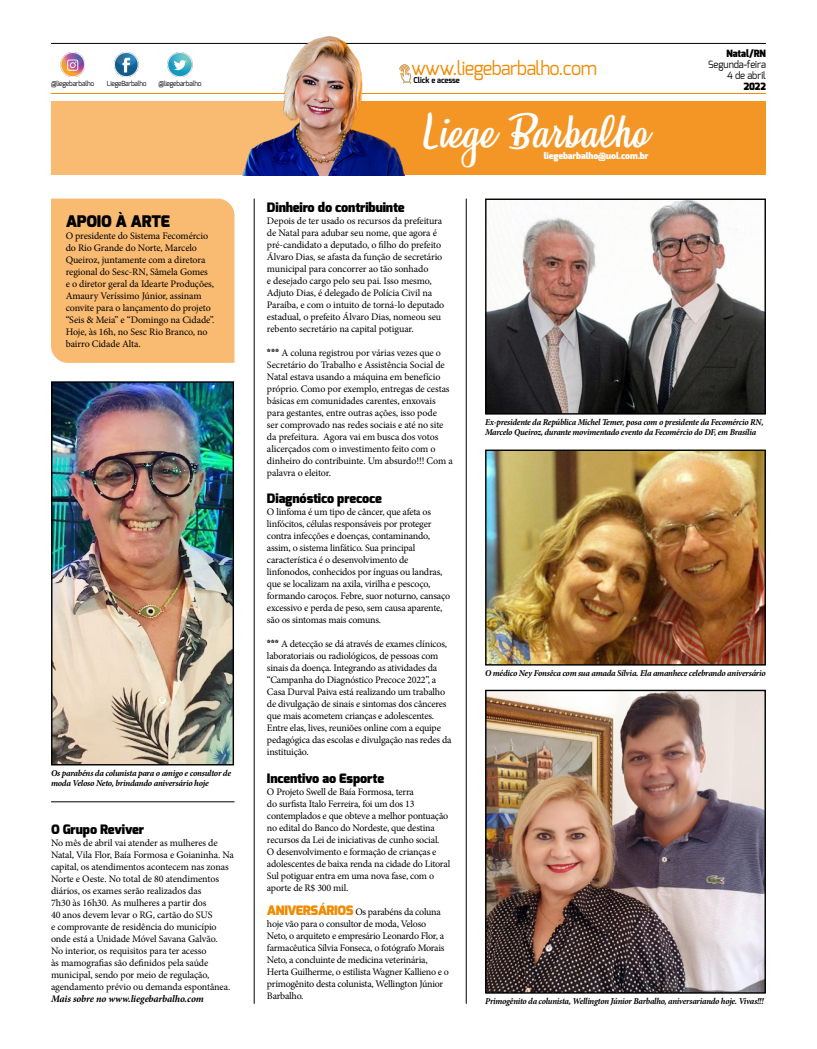
<style>
.page{position:relative;width:817px;height:1049px;background:#fff}
.page>*{position:absolute;margin:0;border:0;box-sizing:border-box;transform-origin:0 0}
.t1{font:41px "Honeymoon Personal Use";color:#fff}
.t2{font:19.1px "Exo";letter-spacing:-.03em;color:#f08a00;scale:.95 1}
.t3{font:900 16px "Exo";letter-spacing:-.01em;color:#000}
.t4{font:900 13px "Exo";letter-spacing:-.01em;color:#000}
.t5{font:10px/12px "Minion Pro";letter-spacing:-.02em;color:#000}
.t6{font:italic 700 10px "Minion Pro";letter-spacing:-.015em;color:#000}
.t7{font:10px/11px "Exo";letter-spacing:-.01em;color:#000;text-align:right;scale:.95 1}
.t8{font:900 10px "Exo";letter-spacing:-.01em;color:#000;scale:.95 1}
.t9{font:italic 700 9px/10.8px "Minion Pro";letter-spacing:-.03em;color:#000;scale:.96 1}
.t10{font:italic 700 9px/10.8px "Minion Pro";letter-spacing:-.03em;color:#000}
.t11{font:900 9px "Exo";letter-spacing:-.01em;color:#fff}
.t12{font:700 8px "Exo";letter-spacing:-.01em;color:#000;scale:.95 1}
.t13{font:7px "Exo";letter-spacing:-.03em;color:#000;scale:.95 1}
.s1{font-family:"Exo";font-weight:900}
.s2{font-family:"Exo";font-weight:900;font-size:13px;color:#f08a00}
</style>
<div class="page">
<hr style="left:51px;top:43px;width:714px;height:1px;background:#000">
<hr style="left:51px;top:93px;width:714px;height:1px;background:#f08a00">
<img style="left:60px;top:52px;width:25px;height:24px">
<img style="left:114px;top:52px;width:25px;height:24px">
<img style="left:168px;top:52px;width:24px;height:24px">
<div style="left:51px;top:101px;width:595px;height:74px;background:#f9ba72"></div>
<div style="left:329px;top:101px;width:436px;height:74px;background:#f39626"></div>
<img style="left:217px;top:36px;width:209px;height:139px">
<img style="left:394px;top:63px;width:21px;height:21px">
<img style="left:53px;top:383px;width:179px;height:380px">
<div style="left:51px;top:381px;width:183px;height:384px;border:1px solid #000"></div>
<div style="left:51px;top:199px;width:183px;height:164px;background:#f9ba72"></div>
<img style="left:487px;top:692px;width:276px;height:300px">
<div style="left:485px;top:690px;width:280px;height:304px;border:1px solid #000"></div>
<img style="left:487px;top:201px;width:276px;height:212px">
<div style="left:485px;top:199px;width:280px;height:216px;border:1px solid #000"></div>
<img style="left:487px;top:451px;width:276px;height:212px">
<div style="left:485px;top:449px;width:280px;height:216px;border:1px solid #000"></div>
<hr style="left:254px;top:199px;width:1px;height:805px;background:#000">
<hr style="left:466px;top:199px;width:1px;height:805px;background:#000">
<hr style="left:51px;top:801px;width:183px;height:1px;background:#000">
<p class="t13" style="left:51px;top:79px;width:47px">@liegebarbalho</p>
<p class="t13" style="left:107px;top:79px;width:43px">LiegeBarbalho</p>
<p class="t13" style="left:158px;top:79px;width:47px">@liegebarbalho</p>
<h3 class="t3" style="left:66px;top:211px;width:106px">APOIO À ARTE</h3>
<p class="t5" style="left:66px;top:229px;width:150px">O presidente do Sistema Fecomércio do Rio Grande do Norte, Marcelo Queiroz, juntamente com a diretora regional do Sesc-RN, Sâmela Gomes e o diretor geral da Idearte Produções, Amaury Veríssimo Júnior, assinam convite para o lançamento do projeto “Seis &amp; Meia” e “Domingo na Cidade”.<br>Hoje, às 16h, no Sesc Rio Branco, no bairro Cidade Alta.</p>
<p class="t10" style="left:51px;top:767px;width:181px">Os parabéns da colunista para o amigo e consultor de moda Veloso Neto, brindando aniversário hoje</p>
<h3 class="t4" style="left:51px;top:821px;width:94px">O Grupo Reviver</h3>
<p class="t5" style="left:51px;top:837px;width:184px">No mês de abril vai atender as mulheres de Natal, Vila Flor, Baía Formosa e Goianinha. Na capital, os atendimentos acontecem nas zonas Norte e Oeste. No total de 80 atendimentos diários, os exames serão realizados das<br>7h30 às 16h30. As mulheres a partir dos<br>40 anos devem levar o RG, cartão do SUS<br>e comprovante de residência do município onde está a Unidade Móvel Savana Galvão.<br>No interior, os requisitos para ter acesso<br>às mamografias são definidos pela saúde municipal, sendo por meio de regulação, agendamento prévio ou demanda espontânea.</p>
<p class="t6" style="left:51px;top:992px;width:154px">Mais sobre no www.liegebarbalho.com</p>
<h2 class="t2" style="left:411px;top:56px;width:197px">www.liegebarbalho.com</h2>
<p class="t12" style="left:413px;top:75px;width:50px">Click e acesse</p>
<h1 class="t1" style="left:424px;top:108px;width:225px">Liege Barbalho</h1>
<p class="t11" style="left:543px;top:150px;width:106px">liegebarbalho@uol.com.br</p>
<p class="t8" style="left:726px;top:47px;width:43px">Natal/RN</p>
<p class="t7" style="left:708px;top:59px;width:62px">Segunda-feira<br>4 de abril</p>
<p class="t8" style="left:743px;top:80px;width:25px">2022</p>
<h3 class="t4" style="left:267px;top:199px;width:139px">Dinheiro do contribuinte</h3>
<p class="t5" style="left:267px;top:214px;width:179px">Depois de ter usado os recursos da prefeitura de Natal para adubar seu nome, que agora é pré-candidato a deputado, o filho do prefeito Álvaro Dias, se afasta da função de secretário municipal para concorrer ao tão sonhado<br>e desejado cargo pelo seu pai. Isso mesmo, Adjuto Dias, é delegado de Polícia Civil na Paraíba, e com o intuito de torná-lo deputado estadual, o prefeito Álvaro Dias, nomeou seu rebento secretário na capital potiguar.</p>
<p class="t5" style="left:267px;top:346px;width:187px"><span class="s1">***</span> A coluna registrou por várias vezes que o Secretário do Trabalho e Assistência Social de Natal estava usando a máquina em benefício próprio. Como por exemplo, entregas de cestas básicas em comunidades carentes, enxovais para gestantes, entre outras ações, isso pode<br>ser comprovado nas redes sociais e até no site da prefeitura. Agora vai em busca dos votos alicerçados com o investimento feito com o dinheiro do contribuinte. Um absurdo!!! Com a palavra o eleitor.</p>
<h3 class="t4" style="left:267px;top:490px;width:116px">Diagnóstico precoce</h3>
<p class="t5" style="left:267px;top:506px;width:185px">O linfoma é um tipo de câncer, que afeta os linfócitos, células responsáveis por proteger contra infecções e doenças, contaminando, assim, o sistema linfático. Sua principal característica é o desenvolvimento de linfonodos, conhecidos por ínguas ou landras, que se localizam na axila, virilha e pescoço, formando caroços. Febre, suor noturno, cansaço excessivo e perda de peso, sem causa aparente, são os sintomas mais comuns.</p>
<p class="t5" style="left:267px;top:638px;width:186px"><span class="s1">***</span> A detecção se dá através de exames clínicos, laboratoriais ou radiológicos, de pessoas com sinais da doença. Integrando as atividades da “Campanha do Diagnóstico Precoce 2022”, a Casa Durval Paiva está realizando um trabalho de divulgação de sinais e sintomas dos cânceres que mais acometem crianças e adolescentes.<br>Entre elas, lives, reuniões online com a equipe pedagógica das escolas e divulgação nas redes da instituição.</p>
<h3 class="t4" style="left:267px;top:770px;width:119px">Incentivo ao Esporte</h3>
<p class="t5" style="left:267px;top:786px;width:185px">O Projeto Swell de Baía Formosa, terra<br>do surfista Italo Ferreira, foi um dos 13 contemplados e que obteve a melhor pontuação no edital do Banco do Nordeste, que destina recursos da Lei de iniciativas de cunho social.<br>O desenvolvimento e formação de crianças e adolescentes de baixa renda na cidade do Litoral Sul potiguar entra em uma nova fase, com o aporte de R$ 300 mil.</p>
<p class="t5" style="left:267px;top:906px;width:183px"><span class="s2">ANIVERSÁRIOS</span> Os parabéns da coluna hoje vão para o consultor de moda, Veloso Neto, o arquiteto e empresário Leonardo Flor, a farmacêutica Sílvia Fonseca, o fotógrafo Morais Neto, a concluinte de medicina veterinária, Herta Guilherme, o estilista Wagner Kallieno e o primogênito desta colunista, Wellington Júnior Barbalho.</p>
<p class="t9" style="left:485px;top:416px;width:292px">Ex-presidente da República Michel Temer, posa com o presidente da Fecomércio RN,<br>Marcelo Queiroz, durante movimentado evento da Fecomércio do DF, em Brasília</p>
<p class="t10" style="left:485px;top:667px;width:282px">O médico Ney Fonsêca com sua amada Sílvia. Ela amanhece celebrando aniversário</p>
<p class="t9" style="left:485px;top:995px;width:292px">Primogênito da colunista, Wellington Júnior Barbalho, aniversariando hoje. Vivas!!!</p>
</div>
